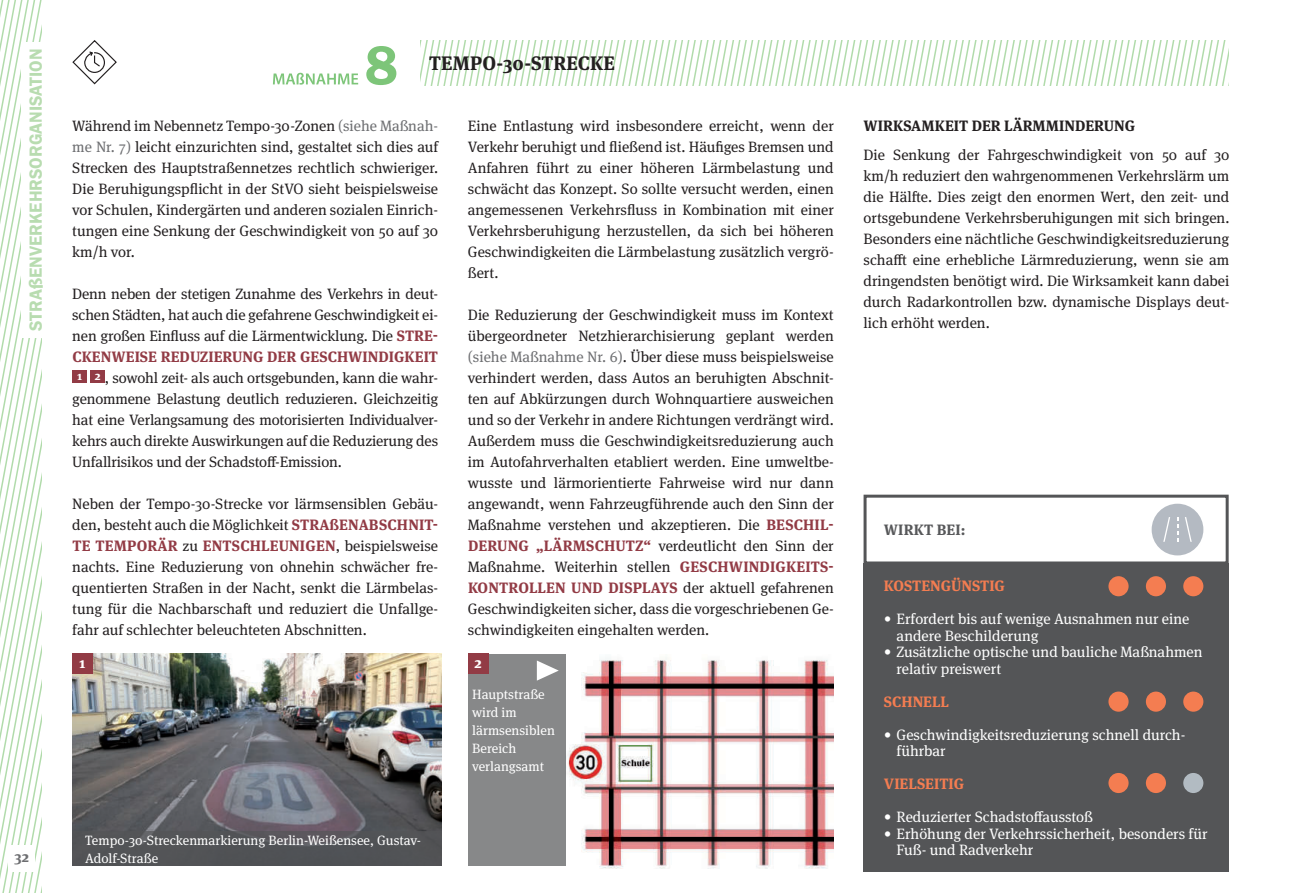
<style>
.page{position:relative;width:1306px;height:893px;background:#fff}
.page>*{position:absolute;margin:0;border:0;box-sizing:border-box;transform-origin:0 0}
.t1{font:600 56.85px "Franklin Gothic";color:#7dc579}
.t2{font:700 19.5px "Meta Serif Pro";color:#231f20}
.t3{font:600 18px "Franklin Gothic";color:#b8dcb0}
.t4{font:15px/21px "Meta Serif Pro";letter-spacing:-.01em;color:#231f20;text-align:justify}
.t5{font:15px/16.5px "Meta Serif Pro";color:#fff}
.t6{font:700 15px "Meta Serif Pro";color:#923b45}
.t7{font:700 15px "Meta Serif Pro";color:#f47d51}
.t8{font:700 15px "Meta Serif Pro";color:#231f20}
.t9{font:700 15px "Meta Serif Pro";letter-spacing:.01em;color:#57585a}
.t10{font:700 15px "Meta Serif Pro";color:#6d6e71}
.t11{font:700 15px "Meta Serif Pro";color:#fff}
.t12{font:13.5px/18px "Meta Serif Pro";color:#fff}
.s1{color:#6d6e71}
.s2{font-weight:700;color:#923b45}
</style>
<div class="page">
<svg style="left:420px;top:40px;width:808px;height:45px"></svg>
<svg style="left:0;top:0;width:41px;height:893px"></svg>
<div style="left:8px;top:844px;width:27px;height:27px;background:#fff"></div>
<div style="left:73px;top:370px;width:14px;height:13px;background:#923b45"></div>
<div style="left:91px;top:370px;width:14px;height:13px;background:#923b45"></div>
<div style="left:863px;top:563px;width:365px;height:309px;background:#545557"></div>
<div style="left:863px;top:495px;width:365px;height:69px;border:3px solid #545557"></div>
<div style="left:1108px;top:692px;width:20px;height:20px;background:#f47d51;border-radius:50%"></div>
<div style="left:1145px;top:692px;width:20px;height:20px;background:#f47d51;border-radius:50%"></div>
<div style="left:1183px;top:692px;width:20px;height:20px;background:#f47d51;border-radius:50%"></div>
<div style="left:1108px;top:773px;width:20px;height:20px;background:#f47d51;border-radius:50%"></div>
<div style="left:1145px;top:773px;width:20px;height:20px;background:#f47d51;border-radius:50%"></div>
<div style="left:1183px;top:773px;width:20px;height:20px;background:#b2bbc2;border-radius:50%"></div>
<div style="left:1108px;top:576px;width:20px;height:20px;background:#f47d51;border-radius:50%"></div>
<div style="left:1145px;top:576px;width:20px;height:20px;background:#f47d51;border-radius:50%"></div>
<div style="left:1183px;top:576px;width:20px;height:20px;background:#f47d51;border-radius:50%"></div>
<img style="left:72px;top:654px;width:369px;height:177px">
<div style="left:72px;top:831px;width:369px;height:34px;background:#545557"></div>
<img style="left:565px;top:654px;width:268px;height:215px">
<div style="left:468px;top:654px;width:97px;height:211px;background:#878889"></div>
<svg style="left:537px;top:660px;width:21px;height:21px"></svg>
<svg style="left:273px;top:73px;width:85px;height:12px"></svg>
<div style="left:22px;top:42px;width:20px;height:296px;background:#fff"></div>
<div style="left:72px;top:654px;width:20px;height:20px;background:#923b45"></div>
<div style="left:468px;top:654px;width:20px;height:20px;background:#923b45"></div>
<div style="left:1151px;top:504px;width:52px;height:51px;background:#b4bac2;border-radius:50%"></div>
<svg style="left:1177px;top:517px;width:1px;height:24px"></svg>
<svg style="left:1163px;top:517px;width:7px;height:25px"></svg>
<svg style="left:1185px;top:517px;width:6px;height:25px"></svg>
<svg style="left:72px;top:40px;width:45px;height:45px"></svg>
<p class="t3" style="left:28px;top:331px;width:284px;rotate:-90deg">STRAßENVERKEHRSORGANISATION</p>
<p class="t10" style="left:15px;top:848px;width:16px">32</p>
<h1 class="t1" style="left:365px;top:42px;width:35px">8</h1>
<h2 class="t2" style="left:429px;top:52px;width:187px">TEMPO-30-STRECKE</h2>
<p class="t4" style="left:72px;top:115px;width:367px">Während im Nebennetz Tempo-30-Zonen <span class="s1">(siehe Maßnah&shy;me Nr. 7)</span> leicht einzurichten sind, gestaltet sich dies auf Strecken des Hauptstraßennetzes rechtlich schwieriger.<br>Die Beruhigungspflicht in der StVO sieht beispielsweise vor Schulen, Kindergärten und anderen sozialen Einrich&shy;tungen eine Senkung der Geschwindigkeit von 50 auf 30 km/h vor.</p>
<p class="t4" style="left:72px;top:283px;width:367px">Denn neben der stetigen Zunahme des Verkehrs in deut-</p>
<p class="t4" style="left:72px;top:304px;width:367px">schen Städten, hat auch die gefahrene Geschwindigkeit ei-</p>
<p class="t4" style="left:72px;top:325px;width:367px">nen großen Einfluss auf die Lärmentwicklung. Die <span class="s2">STRE-</span></p>
<p class="t6" style="left:72px;top:348px;width:367px">CKENWEISE REDUZIERUNG DER GESCHWINDIGKEIT</p>
<p class="t4" style="left:77px;top:367px;width:362px"><sup>1</sup> <sup>2</sup> , sowohl zeit- als auch ortsgebunden, kann die wahr-</p>
<p class="t4" style="left:72px;top:388px;width:367px">genommene Belastung deutlich reduzieren. Gleichzeitig</p>
<p class="t4" style="left:72px;top:409px;width:367px">hat eine Verlangsamung des motorisierten Individualver-</p>
<p class="t4" style="left:72px;top:430px;width:367px">kehrs auch direkte Auswirkungen auf die Reduzierung des</p>
<p class="t4" style="left:72px;top:451px;width:271px">Unfallrisikos und der Schadstoff-Emission.</p>
<p class="t4" style="left:72px;top:493px;width:367px">Neben der Tempo-30-Strecke vor lärmsensiblen Gebäu&shy;den, besteht auch die Möglichkeit <span class="s2">STRAßENABSCHNIT-TE TEMPORÄR</span> zu <span class="s2">ENTSCHLEUNIGEN</span>, beispielsweise nachts. Eine Reduzierung von ohnehin schwächer fre&shy;quentierten Straßen in der Nacht, senkt die Lärmbelas&shy;tung für die Nachbarschaft und reduziert die Unfallge&shy;fahr auf schlechter beleuchteten Abschnitten.</p>
<p class="t4" style="left:468px;top:115px;width:367px">Eine Entlastung wird insbesondere erreicht, wenn der Verkehr beruhigt und fließend ist. Häufiges Bremsen und Anfahren führt zu einer höheren Lärmbelastung und schwächt das Konzept. So sollte versucht werden, einen angemessenen Verkehrsfluss in Kombination mit einer Verkehrsberuhigung herzustellen, da sich bei höheren Geschwindigkeiten die Lärmbelastung zusätzlich vergrö&shy;ßert.</p>
<p class="t4" style="left:468px;top:304px;width:367px">Die Reduzierung der Geschwindigkeit muss im Kontext übergeordneter Netzhierarchisierung geplant werden <span class="s1">(siehe Maßnahme Nr. 6)</span>. Über diese muss beispielsweise verhindert werden, dass Autos an beruhigten Abschnit&shy;ten auf Abkürzungen durch Wohnquartiere ausweichen und so der Verkehr in andere Richtungen verdrängt wird.<br>Außerdem muss die Geschwindigkeitsreduzierung auch im Autofahrverhalten etabliert werden. Eine umweltbe&shy;wusste und lärmorientierte Fahrweise wird nur dann angewandt, wenn Fahrzeugführende auch den Sinn der Maßnahme verstehen und akzeptieren. Die <span class="s2">BESCHIL-DERUNG „LÄRMSCHUTZ“</span> verdeutlicht den Sinn der Maßnahme. Weiterhin stellen <span class="s2">GESCHWINDIGKEITS-KONTROLLEN UND DISPLAYS</span> der aktuell gefahrenen Geschwindigkeiten sicher, dass die vorgeschriebenen Ge&shy;schwindigkeiten eingehalten werden.</p>
<p class="t11" style="left:79px;top:655px;width:8px">1</p>
<p class="t11" style="left:474px;top:655px;width:9px">2</p>
<p class="t12" style="left:85px;top:832px;width:337px">Tempo-30-Streckenmarkierung Berlin-Weißensee, Gustav-<br>Adolf-Straße</p>
<p class="t12" style="left:472px;top:686px;width:84px">Hauptstraße wird im lärmsensiblen<br>Bereich verlangsamt</p>
<p class="t8" style="left:863px;top:117px;width:273px">WIRKSAMKEIT DER LÄRMMINDERUNG</p>
<p class="t4" style="left:863px;top:145px;width:367px">Die Senkung der Fahrgeschwindigkeit von 50 auf 30 km/h reduziert den wahrgenommenen Verkehrslärm um die Hälfte. Dies zeigt den enormen Wert, den zeit- und ortsgebundene Verkehrsberuhigungen mit sich bringen.<br>Besonders eine nächtliche Geschwindigkeitsreduzierung schafft eine erhebliche Lärmreduzierung, wenn sie am dringendsten benötigt wird. Die Wirksamkeit kann dabei durch Radarkontrollen bzw. dynamische Displays deut&shy;lich erhöht werden.</p>
<p class="t9" style="left:883px;top:521px;width:83px">WIRKT BEI:</p>
<p class="t7" style="left:883px;top:578px;width:123px">KOSTENGÜNSTIG</p>
<p class="t5" style="left:896px;top:612px;width:294px;text-indent:-13px">• Erfordert bis auf wenige Ausnahmen nur eine andere Beschilderung</p>
<p class="t5" style="left:896px;top:645px;width:307px;text-indent:-13px">• Zusätzliche optische und bauliche Maßnahmen relativ preiswert</p>
<p class="t7" style="left:883px;top:693px;width:66px">SCHNELL</p>
<p class="t5" style="left:896px;top:728px;width:290px;text-indent:-13px">• Geschwindigkeitsreduzierung schnell durch&shy;führbar</p>
<p class="t7" style="left:883px;top:776px;width:82px">VIELSEITIG</p>
<p class="t5" style="left:883px;top:810px;width:211px">• Reduzierter Schadstoffausstoß</p>
<p class="t5" style="left:896px;top:827px;width:312px;text-indent:-13px">• Erhöhung der Verkehrssicherheit, besonders für<br>Fuß- und Radverkehr</p>
</div>
